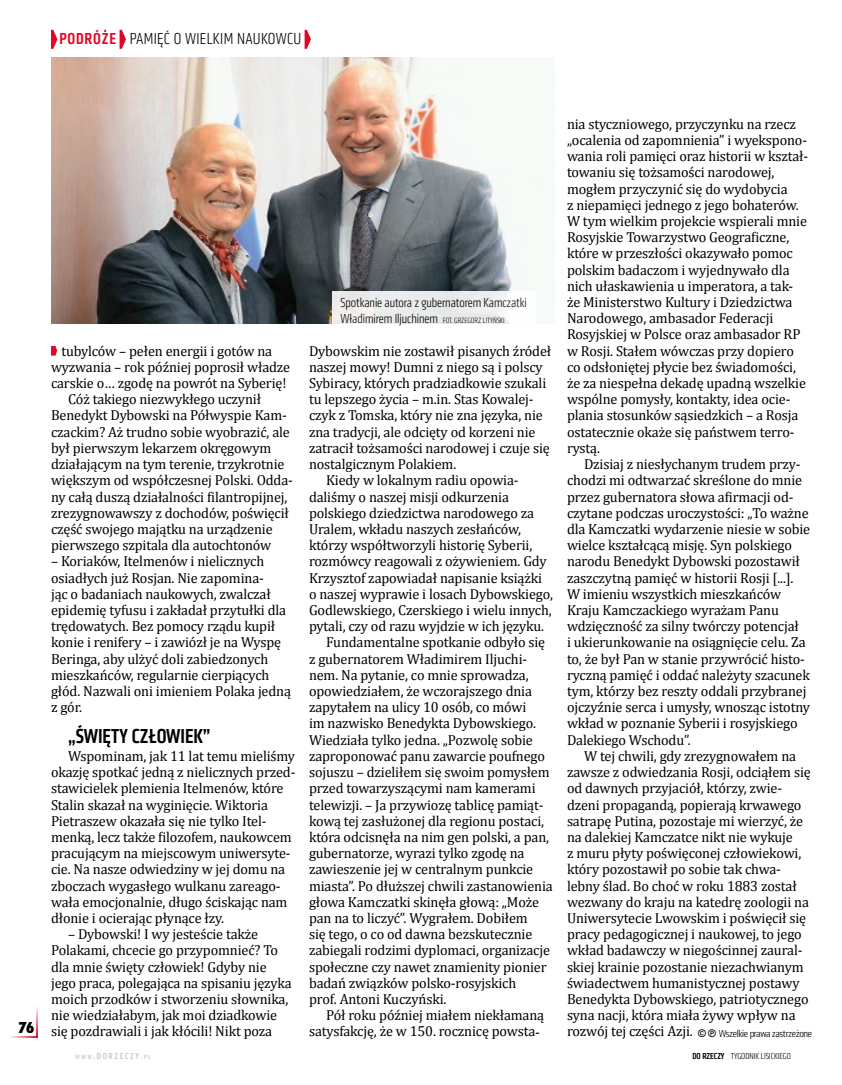
<style>
.page{position:relative;width:842px;height:1085px;background:#fff}
.page>*{position:absolute;margin:0;border:0;box-sizing:border-box;transform-origin:0 0}
.t1{font:500 condensed 21px "Klavika";letter-spacing:-.005em;color:#000}
.t2{font:300 condensed 16.5px "Klavika";letter-spacing:.02em;color:#000}
.t3{font:14.55px/16.2px "Cambria";letter-spacing:-.01em;color:#000}
.t4{font:800 condensed 14.55px "Futura";color:#000}
.t5{font:300 condensed 13.5px/16.2px "Klavika";letter-spacing:-.005em;color:#000}
.t6{font:300 condensed 10.5px "Klavika";letter-spacing:-.03em;color:#000;scale:1.1 1}
.t7{font:300 condensed 9px "Klavika";letter-spacing:-.005em;color:#000}
.t8{font:500 condensed 9px "Klavika";letter-spacing:.18em;color:#cacaca}
.s1{font-weight:500;color:#e40521}
.s2{font-size:7.95px}
.s3{font-family:"Cambria";font-weight:400;font-stretch:normal;font-size:14.55px}
.s4{font-family:"Arial";font-weight:700;font-stretch:normal}
.s5{font-size:6.3px}
.s6{font-style:inherit}
.s7{font-weight:500}
</style>
<div class="page">
<img style="left:51px;top:58px;width:503px;height:265px">
<svg style="left:51px;top:346px;width:6px;height:9px"></svg>
<div style="left:332px;top:291px;width:204px;height:32px;background:linear-gradient(to right,#eae8e7,#f3f5f6)"></div>
<hr style="left:37px;top:1005px;width:1px;height:32px;background:#e40521">
<hr style="left:8px;top:1036px;width:30px;height:1px;background:#e40521">
<svg style="left:51px;top:30px;width:6px;height:19px"></svg>
<svg style="left:120px;top:30px;width:6px;height:19px"></svg>
<svg style="left:305px;top:30px;width:6px;height:19px"></svg>
<p class="t2" style="left:60px;top:30px;width:243px"><span class="s1">PODRÓŻE</span> PAMIĘĆ O WIELKIM NAUKOWCU</p>
<p class="t4" style="left:18px;top:1016px;width:18px">76</p>
<p class="t3" style="left:61px;top:342px;width:212px">tubylców – pełen energii i gotów na</p>
<p class="t3" style="left:51px;top:358px;width:241px">wyzwania – rok później poprosił władze</p>
<p class="t3" style="left:51px;top:375px;width:237px">carskie o… zgodę na powrót na Syberię!</p>
<p class="t3" style="left:68px;top:391px;width:195px">Cóż takiego niezwykłego uczynił</p>
<p class="t3" style="left:51px;top:407px;width:237px">Benedykt Dybowski na Półwyspie Kam-</p>
<p class="t3" style="left:51px;top:423px;width:240px">czackim? Aż trudno sobie wyobrazić, ale</p>
<p class="t3" style="left:51px;top:439px;width:222px">był pierwszym lekarzem okręgowym</p>
<p class="t3" style="left:51px;top:456px;width:235px">działającym na tym terenie, trzykrotnie</p>
<p class="t3" style="left:51px;top:472px;width:243px">większym od współczesnej Polski. Odda-</p>
<p class="t3" style="left:51px;top:488px;width:238px">ny całą duszą działalności filantropijnej,</p>
<p class="t3" style="left:51px;top:504px;width:239px">zrezygnowawszy z dochodów, poświęcił</p>
<p class="t3" style="left:51px;top:520px;width:223px">część swojego majątku na urządzenie</p>
<p class="t3" style="left:51px;top:537px;width:222px">pierwszego szpitala dla autochtonów</p>
<p class="t3" style="left:51px;top:553px;width:241px">– Koriaków, Itelmenów i nielicznych osiadłych już Rosjan. Nie zapomina-<br>jąc o badaniach naukowych, zwalczał epidemię tyfusu i zakładał przytułki dla trędowatych. Bez pomocy rządu kupił konie i renifery – i zawiózł je na Wyspę Beringa, aby ulżyć doli zabiedzonych mieszkańców, regularnie cierpiących głód. Nazwali oni imieniem Polaka jedną z gór.</p>
<h1 class="t1" style="left:68px;top:722px;width:144px">„ŚWIĘTY CZŁOWIEK”</h1>
<p class="t3" style="left:51px;top:747px;width:246px;text-indent:17px">Wspominam, jak 11 lat temu mieliśmy okazję spotkać jedną z nielicznych przed&shy;stawicielek plemienia Itelmenów, które Stalin skazał na wyginięcie. Wiktoria Pietraszew okazała się nie tylko Itel&shy;menką, lecz także filozofem, naukowcem pracującym na miejscowym uniwersyte&shy;cie. Na nasze odwiedziny w jej domu na zboczach wygasłego wulkanu zareago&shy;wała emocjonalnie, długo ściskając nam dłonie i ocierając płynące łzy.</p>
<p class="t3" style="left:51px;top:925px;width:242px;text-indent:17px">– Dybowski! I wy jesteście także Polakami, chcecie go przypomnieć? To dla mnie święty człowiek! Gdyby nie jego praca, polegająca na spisaniu języka moich przodków i stworzeniu słownika, nie wiedziałabym, jak moi dziadkowie się pozdrawiali i jak kłócili! Nikt poza</p>
<p class="t5" style="left:341px;top:294px;width:188px">Spotkanie autora z gubernatorem Kamczatki<br>Władimirem Iljuchinem <span class="s2">FOT. GRZEGORZ LITYŃSKI</span></p>
<p class="t3" style="left:309px;top:342px;width:244px">Dybowskim nie zostawił pisanych źródeł</p>
<p class="t3" style="left:309px;top:358px;width:235px">naszej mowy! Dumni z niego są i polscy</p>
<p class="t3" style="left:309px;top:375px;width:239px">Sybiracy, których pradziadkowie szukali</p>
<p class="t3" style="left:309px;top:391px;width:226px">tu lepszego życia – m.in. Stas Kowalej-</p>
<p class="t3" style="left:309px;top:407px;width:235px">czyk z Tomska, który nie zna języka, nie</p>
<p class="t3" style="left:309px;top:423px;width:228px">zna tradycji, ale odcięty od korzeni nie</p>
<p class="t3" style="left:309px;top:439px;width:242px">zatracił tożsamości narodowej i czuje się</p>
<p class="t3" style="left:309px;top:456px;width:149px">nostalgicznym Polakiem.</p>
<p class="t3" style="left:326px;top:472px;width:194px">Kiedy w lokalnym radiu opowia-</p>
<p class="t3" style="left:309px;top:488px;width:202px">daliśmy o naszej misji odkurzenia</p>
<p class="t3" style="left:309px;top:504px;width:227px">polskiego dziedzictwa narodowego za</p>
<p class="t3" style="left:309px;top:520px;width:214px">Uralem, wkładu naszych zesłańców,</p>
<p class="t3" style="left:309px;top:537px;width:225px">którzy współtworzyli historię Syberii,</p>
<p class="t3" style="left:309px;top:553px;width:239px">rozmówcy reagowali z ożywieniem. Gdy</p>
<p class="t3" style="left:309px;top:569px;width:234px">Krzysztof zapowiadał napisanie książki</p>
<p class="t3" style="left:309px;top:585px;width:246px">o naszej wyprawie i losach Dybowskiego,</p>
<p class="t3" style="left:309px;top:601px;width:244px">Godlewskiego, Czerskiego i wielu innych,</p>
<p class="t3" style="left:309px;top:618px;width:236px">pytali, czy od razu wyjdzie w ich języku.</p>
<p class="t3" style="left:326px;top:634px;width:221px">Fundamentalne spotkanie odbyło się</p>
<p class="t3" style="left:309px;top:650px;width:220px">z gubernatorem Władimirem Iljuchi-</p>
<p class="t3" style="left:309px;top:666px;width:221px">nem. Na pytanie, co mnie sprowadza,</p>
<p class="t3" style="left:309px;top:682px;width:225px">opowiedziałem, że wczorajszego dnia</p>
<p class="t3" style="left:309px;top:699px;width:219px">zapytałem na ulicy 10 osób, co mówi</p>
<p class="t3" style="left:309px;top:715px;width:229px">im nazwisko Benedykta Dybowskiego.</p>
<p class="t3" style="left:309px;top:731px;width:225px">Wiedziała tylko jedna. „Pozwolę sobie</p>
<p class="t3" style="left:309px;top:747px;width:238px">zaproponować panu zawarcie poufnego</p>
<p class="t3" style="left:309px;top:763px;width:242px">sojuszu – dzieliłem się swoim pomysłem</p>
<p class="t3" style="left:309px;top:780px;width:228px">przed towarzyszącymi nam kamerami</p>
<p class="t3" style="left:309px;top:796px;width:236px">telewizji. – Ja przywiozę tablicę pamiąt-</p>
<p class="t3" style="left:309px;top:812px;width:237px">kową tej zasłużonej dla regionu postaci,</p>
<p class="t3" style="left:309px;top:828px;width:242px">która odcisnęła na nim gen polski, a pan,</p>
<p class="t3" style="left:309px;top:844px;width:217px">gubernatorze, wyrazi tylko zgodę na</p>
<p class="t3" style="left:309px;top:861px;width:226px">zawieszenie jej w centralnym punkcie</p>
<p class="t3" style="left:309px;top:877px;width:245px">miasta”. Po dłuższej chwili zastanowienia</p>
<p class="t3" style="left:309px;top:893px;width:232px">głowa Kamczatki skinęła głową: „Może</p>
<p class="t3" style="left:309px;top:909px;width:220px">pan na to liczyć”. Wygrałem. Dobiłem</p>
<p class="t3" style="left:309px;top:925px;width:225px">się tego, o co od dawna bezskutecznie</p>
<p class="t3" style="left:309px;top:942px;width:243px">zabiegali rodzimi dyplomaci, organizacje</p>
<p class="t3" style="left:309px;top:958px;width:239px">społeczne czy nawet znamienity pionier</p>
<p class="t3" style="left:309px;top:974px;width:209px">badań związków polsko-rosyjskich</p>
<p class="t3" style="left:309px;top:990px;width:139px">prof. Antoni Kuczyński.</p>
<p class="t3" style="left:326px;top:1006px;width:220px">Pół roku później miałem niekłamaną</p>
<p class="t3" style="left:309px;top:1023px;width:232px">satysfakcję, że w 150. rocznicę powsta-</p>
<p class="t3" style="left:567px;top:115px;width:243px">nia styczniowego, przyczynku na rzecz „ocalenia od zapomnienia” i wyekspono&shy;wania roli pamięci oraz historii w kształ&shy;towaniu się tożsamości narodowej, mogłem przyczynić się do wydobycia<br>z niepamięci jednego z jego bohaterów.<br>W tym wielkim projekcie wspierali mnie Rosyjskie Towarzystwo Geograficzne, które w przeszłości okazywało pomoc polskim badaczom i wyjednywało dla nich ułaskawienia u imperatora, a tak&shy;że Ministerstwo Kultury i Dziedzictwa Narodowego, ambasador Federacji Rosyjskiej w Polsce oraz ambasador RP w Rosji. Stałem wówczas przy dopiero co odsłoniętej płycie bez świadomości, że za niespełna dekadę upadną wszelkie wspólne pomysły, kontakty, idea ocie&shy;plania stosunków sąsiedzkich – a Rosja ostatecznie okaże się państwem terro&shy;rystą.</p>
<p class="t3" style="left:567px;top:456px;width:245px;text-indent:17px">Dzisiaj z niesłychanym trudem przy&shy;chodzi mi odtwarzać skreślone do mnie przez gubernatora słowa afirmacji od&shy;czytane podczas uroczystości: „To ważne dla Kamczatki wydarzenie niesie w sobie wielce kształcącą misję. Syn polskiego narodu Benedykt Dybowski pozostawił zaszczytną pamięć w historii Rosji [...].<br>W imieniu wszystkich mieszkańców Kraju Kamczackiego wyrażam Panu wdzięczność za silny twórczy potencjał<br>i ukierunkowanie na osiągnięcie celu. Za to, że był Pan w stanie przywrócić histo&shy;ryczną pamięć i oddać należyty szacunek tym, którzy bez reszty oddali przybranej ojczyźnie serca i umysły, wnosząc istotny wkład w poznanie Syberii i rosyjskiego Dalekiego Wschodu”.</p>
<p class="t3" style="left:567px;top:747px;width:245px;text-indent:17px">W tej chwili, gdy zrezygnowałem na zawsze z odwiedzania Rosji, odciąłem się od dawnych przyjaciół, którzy, zwie&shy;dzeni propagandą, popierają krwawego satrapę Putina, pozostaje mi wierzyć, że na dalekiej Kamczatce nikt nie wykuje<br>z muru płyty poświęconej człowiekowi, który pozostawił po sobie tak chwa&shy;lebny ślad. Bo choć w roku 1883 został wezwany do kraju na katedrę zoologii na Uniwersytecie Lwowskim i poświęcił się pracy pedagogicznej i naukowej, to jego wkład badawczy w niegościnnej zaural&shy;skiej krainie pozostanie niezachwianym świadectwem humanistycznej postawy Benedykta Dybowskiego, patriotycznego syna nacji, która miała żywy wpływ na</p>
<p class="t6" style="left:567px;top:1027px;width:224px"><span class="s3">rozwój tej części Azji.</span> <span class="s4">© ℗</span> Wszelkie prawa zastrzeżone</p>
<p class="t8" style="left:76px;top:1050px;width:77px"><span class="s5">WWW</span><span class="s6">.</span>DORZECZY<span class="s6">.</span><span class="s5">PL</span></p>
<p class="t7" style="left:692px;top:1051px;width:100px"><span class="s7">DO RZECZY</span> TYGODNIK LISICKIEGO</p>
</div>
